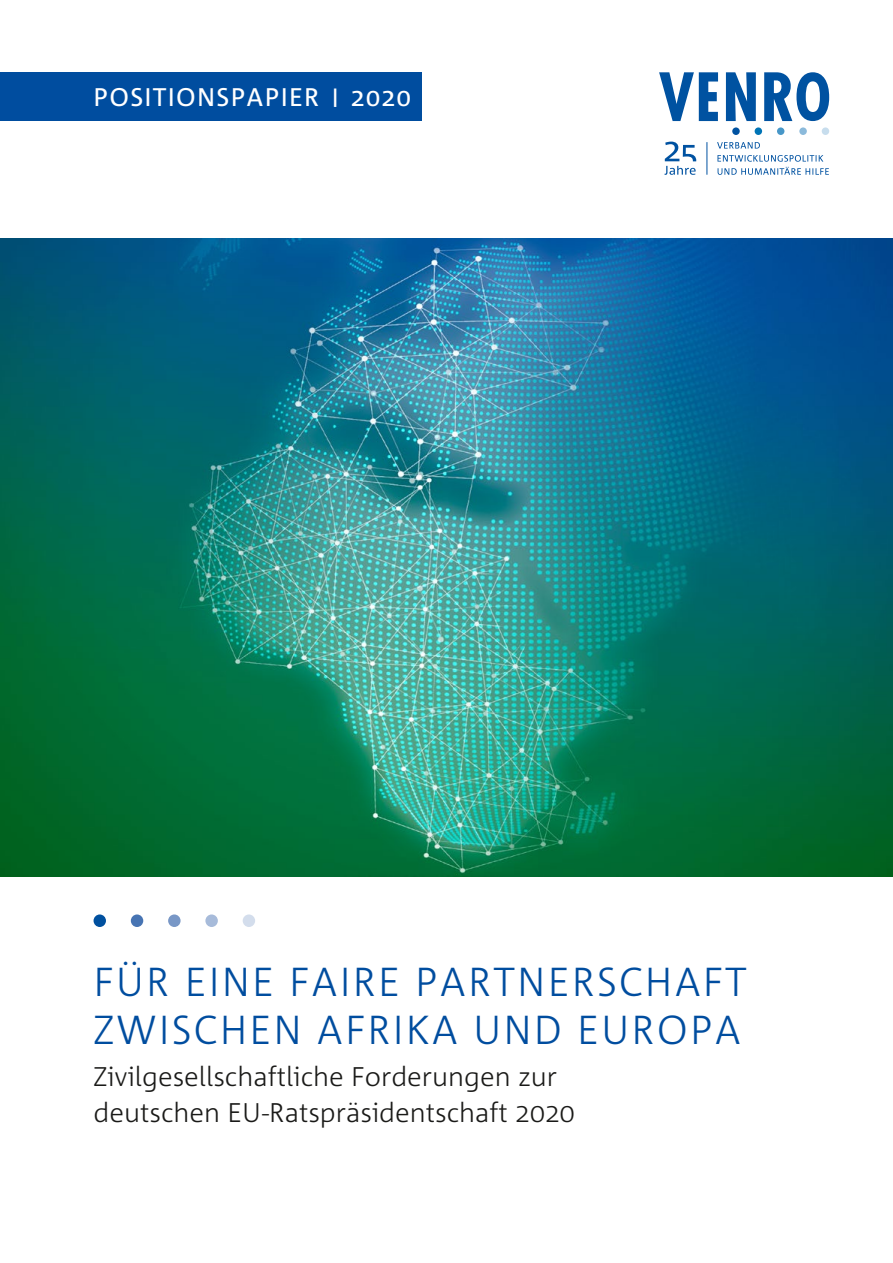
<style>
.page{position:relative;width:893px;height:1263px;background:#fff}
.page>*{position:absolute;margin:0;border:0;box-sizing:border-box;transform-origin:0 0}
.Publikationstitel{font:300 40.5px/48px "Corpid";letter-spacing:.05em;color:#004d9f}
.Publikationsuntertit{font:300 27px/36px "Corpid";color:#1a1a18}
.Label_Publikationsar{font:25.5px "Corpid";letter-spacing:.05em;color:#fff}
.s1{font-size:19.2px}
</style>
<div class="page">
<div style="left:94px;top:914px;width:12px;height:13px;background:#00509f;border-radius:50%"></div>
<div style="left:131px;top:914px;width:12px;height:13px;background:#4774b3;border-radius:50%"></div>
<div style="left:168px;top:914px;width:13px;height:13px;background:#7897c6;border-radius:50%"></div>
<div style="left:205px;top:914px;width:13px;height:13px;background:#a7bbda;border-radius:50%"></div>
<div style="left:243px;top:914px;width:12px;height:13px;background:#d3ddec;border-radius:50%"></div>
<div style="left:0;top:72px;width:421px;height:49px;background:#004d9f"></div>
<div style="left:732px;top:127px;width:8px;height:8px;background:#0052a1;border-radius:50%"></div>
<div style="left:755px;top:127px;width:7px;height:8px;background:#0074b6;border-radius:50%"></div>
<div style="left:777px;top:127px;width:7px;height:8px;background:#4797c8;border-radius:50%"></div>
<div style="left:799px;top:127px;width:8px;height:8px;background:#8bbadb;border-radius:50%"></div>
<div style="left:822px;top:127px;width:7px;height:8px;background:#c7dded;border-radius:50%"></div>
<svg style="left:659px;top:72px;width:170px;height:49px"></svg>
<svg style="left:664px;top:142px;width:32px;height:33px"></svg>
<hr style="left:707px;top:142px;width:1px;height:33px;background:#0052a1">
<svg style="left:717px;top:142px;width:112px;height:33px"></svg>
<img style="left:0;top:238px;width:893px;height:638px">
<p class="Label_Publikationsar" style="left:94px;top:83px;width:319px">POSITIONSPAPIER <span class="s1">|</span> 2020</p>
<p class="Publikationstitel" style="left:94px;top:958px;width:655px">FÜR EINE FAIRE PARTNERSCHAFT<br>ZWISCHEN AFRIKA UND EUROPA</p>
<p class="Publikationsuntertit" style="left:94px;top:1059px;width:483px">Zivilgesellschaftliche Forderungen zur deutschen EU-Ratspräsidentschaft 2020</p>
</div>
